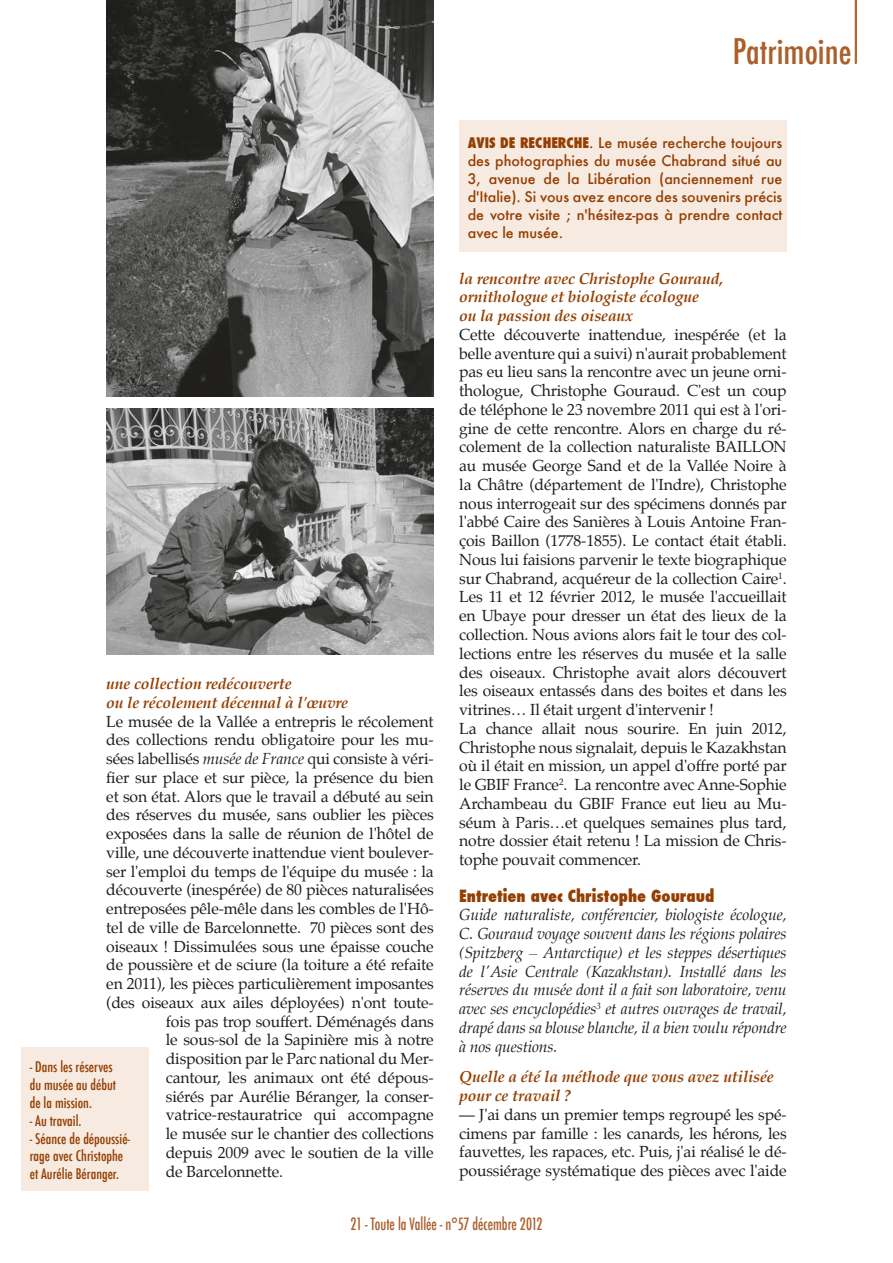
<style>
.page{position:relative;width:893px;height:1263px;background:#fff}
.page>*{position:absolute;margin:0;border:0;box-sizing:border-box;transform-origin:0 0}
.t1{font:500 condensed 34.5px "Futura";color:#ab5f2a}
.t2{font:500 condensed 16.5px "Futura";color:#ab5f2a;scale:.88 1}
.t3{font:800 condensed 16.5px "Futura";color:#953e01}
.t4{font:15.75px/18.8px "Palatino";letter-spacing:-.01em;color:#1d1d1b;text-align:justify}
.t5{font:italic 15.75px/18.8px "Palatino";letter-spacing:-.01em;color:#1d1d1b;text-align:justify}
.t6{font:italic 700 15.75px/18.8px "Palatino";letter-spacing:-.01em;color:#953e01}
.t7{font:500 14.25px/17.9px "Futura";color:#953e01;text-align:justify}
.t8{font:500 condensed 14.25px/17.9px "Futura";color:#953e01}
.s1{font-style:italic}
.s2{font-weight:800;font-stretch:condensed}
</style>
<div class="page">
<svg style="left:855px;top:0;width:2px;height:64px"></svg>
<div style="left:21px;top:1047px;width:128px;height:144px;background:#f6eae1"></div>
<img style="left:106px;top:0;width:327px;height:396px">
<img style="left:106px;top:408px;width:328px;height:247px">
<div style="left:459px;top:120px;width:328px;height:132px;background:#f6eae1"></div>
<p class="t1" style="left:733px;top:29px;width:120px">Patrimoine</p>
<p class="t6" style="left:106px;top:674px;width:187px">une collection redécouverte</p>
<p class="t6" style="left:106px;top:693px;width:243px">ou le récolement décennal à l'œuvre</p>
<p class="t4" style="left:106px;top:712px;width:329px">Le musée de la Vallée a entrepris le récolement</p>
<p class="t4" style="left:106px;top:730px;width:329px">des collections rendu obligatoire pour les mu-</p>
<p class="t4" style="left:106px;top:749px;width:329px">sées labellisés <span class="s1">musée de France</span> qui consiste à véri-</p>
<p class="t4" style="left:106px;top:768px;width:329px">fier sur place et sur pièce, la présence du bien</p>
<p class="t4" style="left:106px;top:787px;width:329px">et son état. Alors que le travail a débuté au sein</p>
<p class="t4" style="left:106px;top:805px;width:329px">des réserves du musée, sans oublier les pièces</p>
<p class="t4" style="left:106px;top:824px;width:329px">exposées dans la salle de réunion de l'hôtel de</p>
<p class="t4" style="left:106px;top:843px;width:329px">ville, une découverte inattendue vient boulever-</p>
<p class="t4" style="left:106px;top:862px;width:329px">ser l'emploi du temps de l'équipe du musée : la</p>
<p class="t4" style="left:106px;top:880px;width:329px">découverte (inespérée) de 80 pièces naturalisées</p>
<p class="t4" style="left:106px;top:899px;width:329px">entreposées pêle-mêle dans les combles de l'Hô-</p>
<p class="t4" style="left:106px;top:918px;width:329px">tel de ville de Barcelonnette. 70 pièces sont des</p>
<p class="t4" style="left:106px;top:937px;width:329px">oiseaux ! Dissimulées sous une épaisse couche</p>
<p class="t4" style="left:106px;top:955px;width:329px">de poussière et de sciure (la toiture a été refaite</p>
<p class="t4" style="left:106px;top:974px;width:329px">en 2011), les pièces particulièrement imposantes</p>
<p class="t4" style="left:106px;top:993px;width:329px">(des oiseaux aux ailes déployées) n'ont toute-</p>
<p class="t4" style="left:166px;top:1012px;width:269px">fois pas trop souffert. Déménagés dans</p>
<p class="t4" style="left:166px;top:1030px;width:269px">le sous-sol de la Sapinière mis à notre</p>
<p class="t4" style="left:166px;top:1049px;width:269px">disposition par le Parc national du Mer-</p>
<p class="t4" style="left:166px;top:1068px;width:269px">cantour, les animaux ont été dépous-</p>
<p class="t4" style="left:166px;top:1087px;width:269px">siérés par Aurélie Béranger, la conser-</p>
<p class="t4" style="left:166px;top:1105px;width:269px">vatrice-restauratrice qui accompagne</p>
<p class="t4" style="left:166px;top:1124px;width:269px">le musée sur le chantier des collections</p>
<p class="t4" style="left:166px;top:1143px;width:269px">depuis 2009 avec le soutien de la ville</p>
<p class="t4" style="left:166px;top:1162px;width:119px">de Barcelonnette.</p>
<p class="t8" style="left:30px;top:1058px;width:84px">- Dans les réserves</p>
<p class="t8" style="left:30px;top:1076px;width:88px">du musée au début</p>
<p class="t8" style="left:30px;top:1094px;width:64px">de la mission.</p>
<p class="t8" style="left:30px;top:1111px;width:53px">- Au travail.</p>
<p class="t8" style="left:30px;top:1129px;width:102px">- Séance de dépoussié&shy;rage avec Christophe</p>
<p class="t8" style="left:30px;top:1165px;width:91px">et Aurélie Béranger.</p>
<p class="t7" style="left:468px;top:134px;width:316px"><span class="s2">AVIS DE RECHERCHE</span>. Le musée recherche toujours des photographies du musée Chabrand situé au 3, avenue de la Libération (anciennement rue d'Italie). Si vous avez encore des souvenirs précis de votre visite ; n'hésitez-pas à prendre contact avec le musée.</p>
<p class="t6" style="left:459px;top:269px;width:266px">la rencontre avec Christophe Gouraud,</p>
<p class="t6" style="left:459px;top:288px;width:241px">ornithologue et biologiste écologue</p>
<p class="t6" style="left:459px;top:307px;width:175px">ou la passion des oiseaux</p>
<p class="t4" style="left:459px;top:325px;width:329px">Cette découverte inattendue, inespérée (et la belle aventure qui a suivi) n'aurait probablement pas eu lieu sans la rencontre avec un jeune orni&shy;thologue, Christophe Gouraud. C'est un coup de téléphone le 23 novembre 2011 qui est à l'ori&shy;gine de cette rencontre. Alors en charge du ré&shy;colement de la collection naturaliste BAILLON au musée George Sand et de la Vallée Noire à la Châtre (département de l'Indre), Christophe nous interrogeait sur des spécimens donnés par l'abbé Caire des Sanières à Louis Antoine Fran&shy;çois Baillon (1778-1855). Le contact était établi.<br>Nous lui faisions parvenir le texte biographique sur Chabrand, acquéreur de la collection Caire<sup>1</sup>.<br>Les 11 et 12 février 2012, le musée l'accueillait en Ubaye pour dresser un état des lieux de la collection. Nous avions alors fait le tour des col&shy;lections entre les réserves du musée et la salle des oiseaux. Christophe avait alors découvert les oiseaux entassés dans des boites et dans les vitrines… Il était urgent d'intervenir !</p>
<p class="t4" style="left:459px;top:719px;width:329px">La chance allait nous sourire. En juin 2012, Christophe nous signalait, depuis le Kazakhstan où il était en mission, un appel d'offre porté par le GBIF France<sup>2</sup>. La rencontre avec Anne-Sophie Archambeau du GBIF France eut lieu au Mu&shy;séum à Paris…et quelques semaines plus tard, notre dossier était retenu ! La mission de Chris&shy;tophe pouvait commencer.</p>
<p class="t3" style="left:459px;top:884px;width:257px">Entretien avec Christophe Gouraud</p>
<p class="t5" style="left:459px;top:907px;width:329px">Guide naturaliste, conférencier, biologiste écologue, C. Gouraud voyage souvent dans les régions polaires (Spitzberg – Antarctique) et les steppes désertiques de l'Asie Centrale (Kazakhstan). Installé dans les réserves du musée dont il a fait son laboratoire, venu avec ses encyclopédies<sup>3</sup> et autres ouvrages de travail, drapé dans sa blouse blanche, il a bien voulu répondre à nos questions.</p>
<p class="t6" style="left:459px;top:1068px;width:316px">Quelle a été la méthode que vous avez utilisée pour ce travail ?</p>
<p class="t4" style="left:459px;top:1105px;width:329px">— J'ai dans un premier temps regroupé les spé&shy;cimens par famille : les canards, les hérons, les fauvettes, les rapaces, etc. Puis, j'ai réalisé le dé&shy;poussiérage systématique des pièces avec l'aide</p>
<p class="t2" style="left:350px;top:1214px;width:220px">21 - Toute la Vallée - n°57 décembre 2012</p>
</div>
